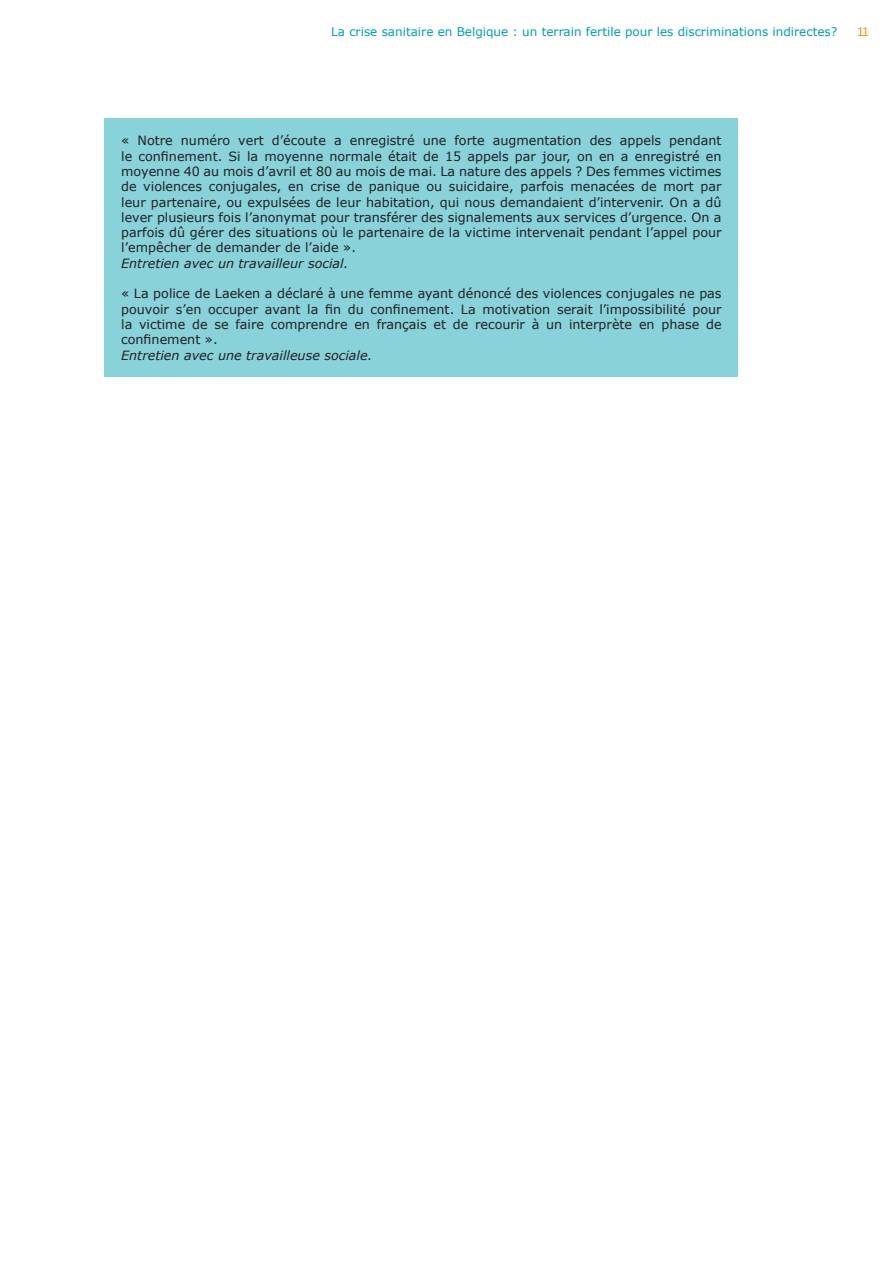
<style>
.page{position:relative;width:893px;height:1263px;background:#fff}
.page>*{position:absolute;margin:0;border:0;box-sizing:border-box;transform-origin:0 0}
.t1{font:12.75px/15.3px "Verdana";color:#231f20;text-align:justify}
.t2{font:italic 12.75px "Verdana";color:#231f20}
.t3{font:12px "Verdana";color:#00a0b0}
.t4{font:12px "Verdana";color:#f49600}
</style>
<div class="page">
<div style="left:104px;top:118px;width:633px;height:258px;background:#88d2da"></div>
<p class="t3" style="left:331px;top:26px;width:508px">La crise sanitaire en Belgique : un terrain fertile pour les discriminations indirectes?</p>
<p class="t4" style="left:857px;top:27px;width:14px">11</p>
<p class="t1" style="left:121px;top:133px;width:602px">« Notre numéro vert d’écoute a enregistré une forte augmentation des appels pendant le confinement. Si la moyenne normale était de 15 appels par jour, on en a enregistré en moyenne 40 au mois d’avril et 80 au mois de mai. La nature des appels ? Des femmes victimes de violences conjugales, en crise de panique ou suicidaire, parfois menacées de mort par leur partenaire, ou expulsées de leur habitation, qui nous demandaient d’intervenir. On a dû lever plusieurs fois l’anonymat pour transférer des signalements aux services d’urgence. On a parfois dû gérer des situations où le partenaire de la victime intervenait pendant l’appel pour l’empêcher de demander de l’aide ».</p>
<p class="t2" style="left:121px;top:257px;width:229px">Entretien avec un travailleur social.</p>
<p class="t1" style="left:121px;top:286px;width:602px">« La police de Laeken a déclaré à une femme ayant dénoncé des violences conjugales ne pas pouvoir s’en occuper avant la fin du confinement. La motivation serait l’impossibilité pour la victime de se faire comprendre en français et de recourir à un interprète en phase de confinement ».</p>
<p class="t2" style="left:121px;top:349px;width:253px">Entretien avec une travailleuse sociale.</p>
</div>
